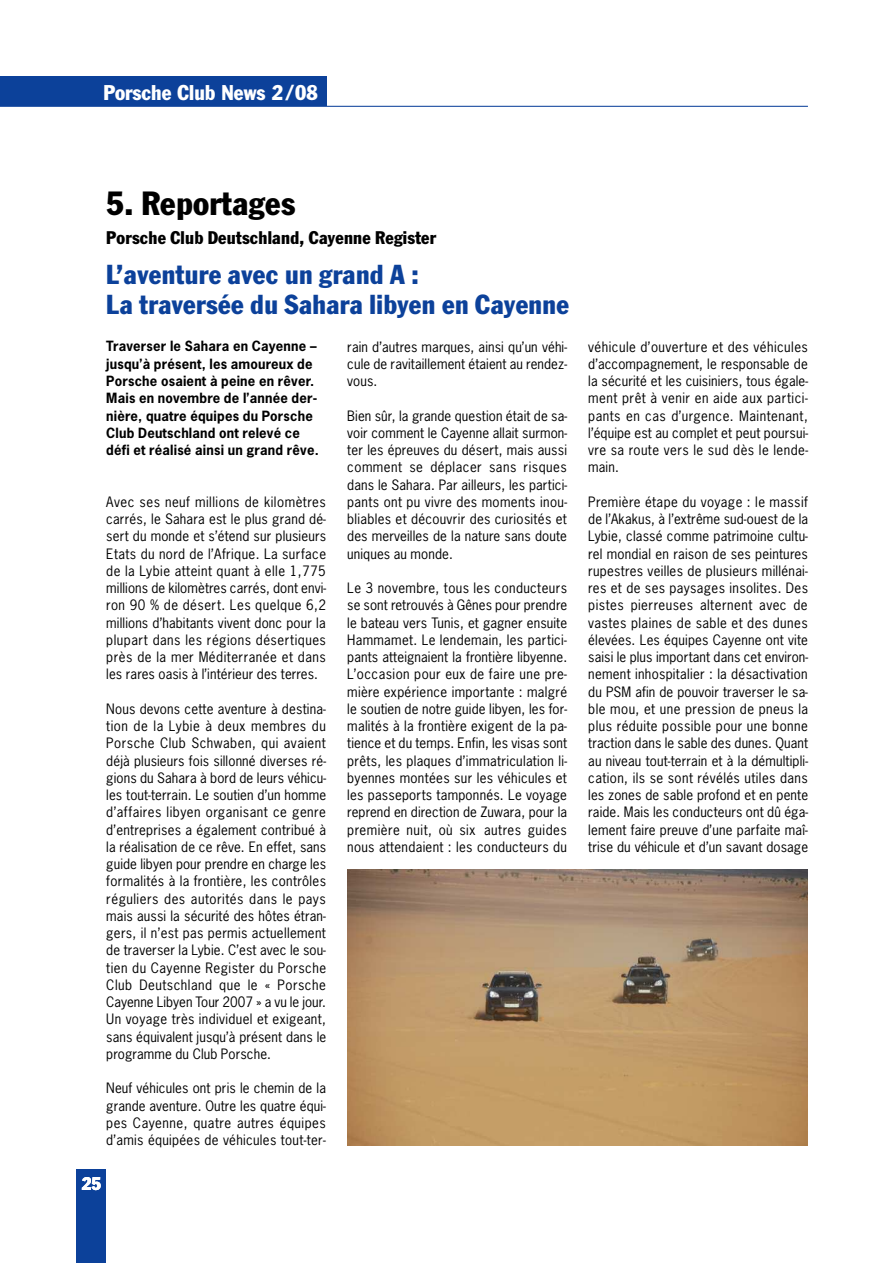
<style>
.page{position:relative;width:893px;height:1263px;background:#fff}
.page>*{position:absolute;margin:0;border:0;box-sizing:border-box;transform-origin:0 0}
.t1{font:condensed 33px "Franklin Gothic";letter-spacing:.01em;color:#000}
.t2{font:condensed 27px/29.2px "Franklin Gothic";letter-spacing:.015em;color:#0c419a}
.t3{font:condensed 21px "Franklin Gothic";color:#fff}
.t4{font:condensed 18px "Franklin Gothic";letter-spacing:.015em;color:#000}
.t5{font:condensed 18px "Franklin Gothic";color:#fff}
.t6{font:13.5px/17.2px "News Gothic";letter-spacing:.01em;color:#000;text-align:justify}
.t7{font:700 13.35px/17.2px "News Gothic";letter-spacing:.015em;color:#000}
</style>
<div class="page">
<div style="left:0;top:77px;width:326px;height:29px;background:#0c419a"></div>
<div style="left:77px;top:1169px;width:29px;height:94px;background:#0c419a"></div>
<hr style="left:0;top:106px;width:808px;height:1px;background:#0c419a">
<img style="left:347px;top:869px;width:461px;height:276px">
<h3 class="t3" style="left:103px;top:85px;width:216px">Porsche Club News 2 /08</h3>
<h1 class="t1" style="left:106px;top:191px;width:190px">5. Reportages</h1>
<h3 class="t4" style="left:106px;top:231px;width:331px">Porsche Club Deutschland, Cayenne Register</h3>
<h2 class="t2" style="left:106px;top:262px;width:464px">L’aventure avec un grand A :<br>La traversée du Sahara libyen en Cayenne</h2>
<p class="t7" style="left:106px;top:338px;width:214px">Traverser le Sahara en Cayenne – jusqu’à présent, les amoureux de<br>Porsche osaient à peine en rêver.<br>Mais en novembre de l’année der&shy;nière, quatre équipes du Porsche<br>Club Deutschland ont relevé ce défi et réalisé ainsi un grand rêve.</p>
<p class="t6" style="left:347px;top:338px;width:221px">rain d’autres marques, ainsi qu’un véhi&shy;cule de ravitaillement étaient au rendez&shy;vous.</p>
<p class="t6" style="left:347px;top:407px;width:221px">Bien sûr, la grande question était de sa&shy;voir comment le Cayenne allait surmon&shy;ter les épreuves du désert, mais aussi comment se déplacer sans risques dans le Sahara. Par ailleurs, les partici&shy;pants ont pu vivre des moments inou&shy;bliables et découvrir des curiosités et des merveilles de la nature sans doute uniques au monde.</p>
<p class="t6" style="left:347px;top:580px;width:221px">Le 3 novembre, tous les conducteurs se sont retrouvés à Gênes pour prendre le bateau vers Tunis, et gagner ensuite Hammamet. Le lendemain, les partici&shy;pants atteignaient la frontière libyenne.<br>L’occasion pour eux de faire une pre&shy;mière expérience importante : malgré le soutien de notre guide libyen, les for&shy;malités à la frontière exigent de la pa&shy;tience et du temps. Enfin, les visas sont prêts, les plaques d’immatriculation li&shy;byennes montées sur les véhicules et les passeports tamponnés. Le voyage reprend en direction de Zuwara, pour la première nuit, où six autres guides nous attendaient : les conducteurs du</p>
<p class="t6" style="left:106px;top:493px;width:221px">Avec ses neuf millions de kilomètres carrés, le Sahara est le plus grand dé&shy;sert du monde et s’étend sur plusieurs Etats du nord de l’Afrique. La surface de la Lybie atteint quant à elle 1,775 millions de kilomètres carrés, dont envi&shy;ron 90 % de désert. Les quelque 6,2 millions d’habitants vivent donc pour la plupart dans les régions désertiques près de la mer Méditerranée et dans les rares oasis à l’intérieur des terres.</p>
<p class="t6" style="left:106px;top:700px;width:221px">Nous devons cette aventure à destina&shy;tion de la Lybie à deux membres du Porsche Club Schwaben, qui avaient déjà plusieurs fois sillonné diverses ré&shy;gions du Sahara à bord de leurs véhicu&shy;les tout-terrain. Le soutien d’un homme d’affaires libyen organisant ce genre d’entreprises a également contribué à la réalisation de ce rêve. En effet, sans guide libyen pour prendre en charge les formalités à la frontière, les contrôles réguliers des autorités dans le pays mais aussi la sécurité des hôtes étran&shy;gers, il n’est pas permis actuellement de traverser la Lybie. C’est avec le sou&shy;tien du Cayenne Register du Porsche Club Deutschland que le « Porsche Cayenne Libyen Tour 2007 » a vu le jour.<br>Un voyage très individuel et exigeant, sans équivalent jusqu’à présent dans le programme du Club Porsche.</p>
<p class="t6" style="left:106px;top:1080px;width:221px">Neuf véhicules ont pris le chemin de la grande aventure. Outre les quatre équi&shy;pes Cayenne, quatre autres équipes d’amis équipées de véhicules tout-ter-</p>
<h3 class="t5" style="left:82px;top:1177px;width:21px">25</h3>
<p class="t6" style="left:588px;top:338px;width:221px">véhicule d’ouverture et des véhicules d’accompagnement, le responsable de la sécurité et les cuisiniers, tous égale&shy;ment prêt à venir en aide aux partici&shy;pants en cas d’urgence. Maintenant, l’équipe est au complet et peut poursui&shy;vre sa route vers le sud dès le lende&shy;main.</p>
<p class="t6" style="left:588px;top:493px;width:221px">Première étape du voyage : le massif de l’Akakus, à l’extrême sud-ouest de la Lybie, classé comme patrimoine cultu&shy;rel mondial en raison de ses peintures rupestres veilles de plusieurs millénai&shy;res et de ses paysages insolites. Des pistes pierreuses alternent avec de vastes plaines de sable et des dunes élevées. Les équipes Cayenne ont vite saisi le plus important dans cet environ&shy;nement inhospitalier : la désactivation du PSM afin de pouvoir traverser le sa&shy;ble mou, et une pression de pneus la plus réduite possible pour une bonne traction dans le sable des dunes. Quant au niveau tout-terrain et à la démultipli&shy;cation, ils se sont révélés utiles dans les zones de sable profond et en pente raide. Mais les conducteurs ont dû éga&shy;lement faire preuve d’une parfaite maî&shy;trise du véhicule et d’un savant dosage</p>
</div>
